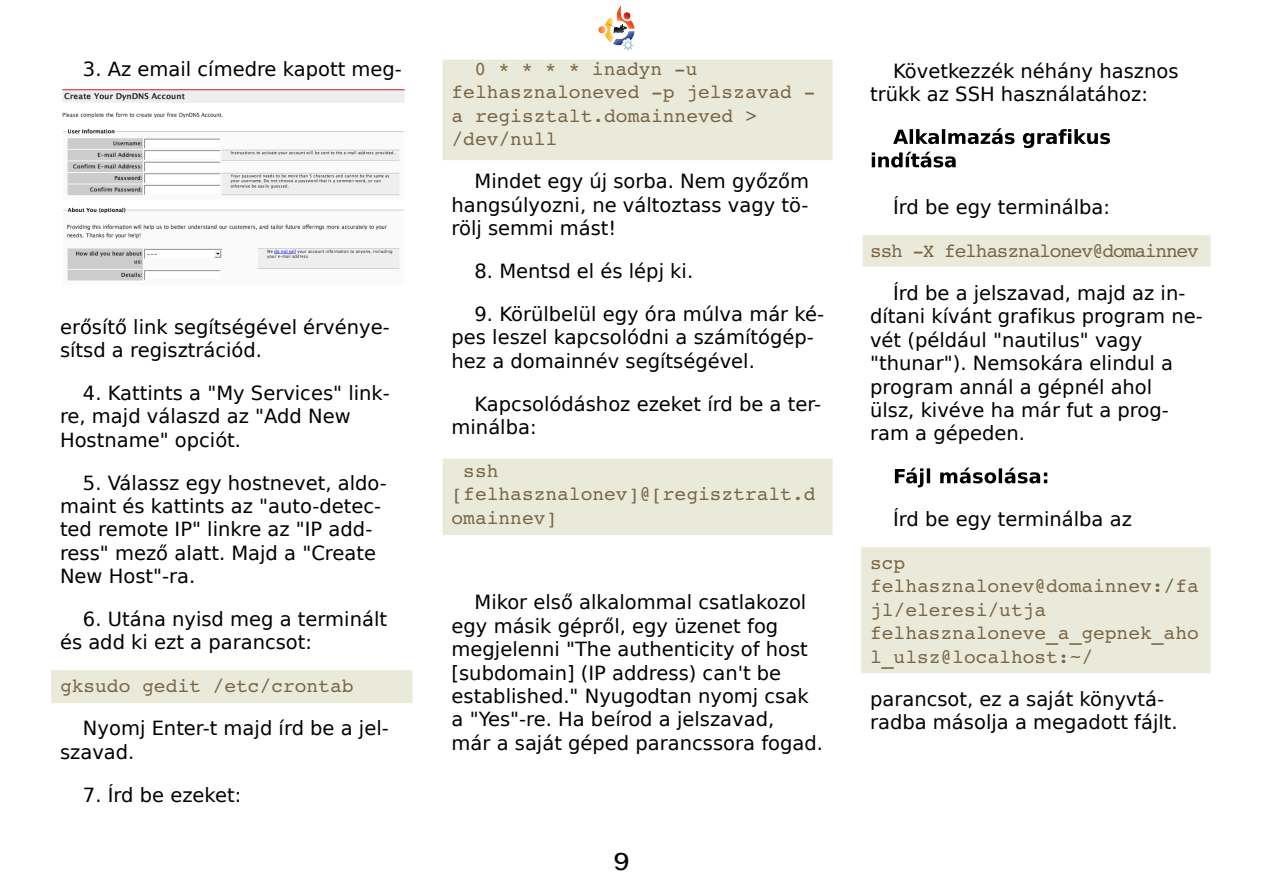
<style>
.page{position:relative;width:1263px;height:893px;background:#fff}
.page>*{position:absolute;margin:0;border:0;box-sizing:border-box;transform-origin:0 0}
.t1{font:700 24px "Garuda";color:#000}
.t2{font:19.5px/23.4px "DejaVu Sans";color:#000}
.t3{font:19.5px/23.4px "Courier 10 Pitch BT";color:#796646}
.t4{font:19.5px "Courier 10 Pitch BT";letter-spacing:-.06em;color:#796646}
</style>
<div class="page">
<img style="left:598px;top:5px;width:37px;height:46px">
<div style="left:861px;top:547px;width:349px;height:126px;background:#eaeada"></div>
<div style="left:862px;top:235px;width:348px;height:32px;background:#eaeada"></div>
<div style="left:442px;top:459px;width:390px;height:76px;background:#eaeada"></div>
<div style="left:442px;top:60px;width:390px;height:100px;background:#eaeada"></div>
<div style="left:51px;top:670px;width:361px;height:33px;background:#eaeada"></div>
<img style="left:62px;top:89px;width:343px;height:192px">
<svg style="left:893px;top:130px;width:15px;height:14px"></svg>
<hr style="left:910px;top:129px;width:3px;height:15px;background:#000">
<svg style="left:916px;top:129px;width:23px;height:15px"></svg>
<hr style="left:942px;top:129px;width:3px;height:15px;background:#000">
<svg style="left:948px;top:128px;width:66px;height:16px"></svg>
<svg style="left:1023px;top:129px;width:87px;height:19px"></svg>
<svg style="left:872px;top:152px;width:84px;height:16px"></svg>
<svg style="left:895px;top:468px;width:28px;height:19px"></svg>
<hr style="left:927px;top:468px;width:3px;height:15px;background:#000">
<svg style="left:940px;top:468px;width:56px;height:15px"></svg>
<hr style="left:999px;top:468px;width:3px;height:15px;background:#000">
<svg style="left:1004px;top:468px;width:43px;height:15px"></svg>
<p class="t2" style="left:83px;top:58px;width:320px">3. Az email címedre kapott meg-</p>
<p class="t2" style="left:60px;top:315px;width:331px">erősítő link segítségével érvénye&shy;sítsd a regisztrációd.</p>
<p class="t2" style="left:60px;top:381px;width:331px;text-indent:23px">4. Kattints a "My Services" link&shy;re, majd válaszd az "Add New<br>Hostname" opciót.</p>
<p class="t2" style="left:60px;top:471px;width:328px;text-indent:23px">5. Válassz egy hostnevet, aldo&shy;maint és kattints az "auto-detec&shy;ted remote IP" linkre az "IP add&shy;ress" mező alatt. Majd a "Create<br>New Host"-ra.</p>
<p class="t2" style="left:60px;top:608px;width:329px;text-indent:23px">6. Utána nyisd meg a terminált és add ki ezt a parancsot:</p>
<p class="t3" style="left:60px;top:675px;width:295px">gksudo gedit /etc/crontab</p>
<p class="t2" style="left:60px;top:717px;width:330px;text-indent:23px">Nyomj Enter-t majd írd be a jel&shy;szavad.</p>
<p class="t2" style="left:83px;top:783px;width:160px">7. Írd be ezeket:</p>
<p class="t3" style="left:452px;top:58px;width:365px;text-indent:23px">0 * * * * inadyn -u felhasznaloneved -p jelszavad - a regisztalt.domainneved &gt; /dev/null</p>
<p class="t2" style="left:452px;top:170px;width:359px;text-align:justify;text-indent:23px">Mindet egy új sorba. Nem győzőm hangsúlyozni, ne változtass vagy tö&shy;rölj semmi mást!</p>
<p class="t2" style="left:474px;top:259px;width:220px">8. Mentsd el és lépj ki.</p>
<p class="t2" style="left:452px;top:302px;width:374px;text-indent:23px">9. Körülbelül egy óra múlva már ké&shy;pes leszel kapcsolódni a számítógép&shy;hez a domainnév segítségével.</p>
<p class="t2" style="left:452px;top:392px;width:371px;text-indent:23px">Kapcsolódáshoz ezeket írd be a ter&shy;minálba:</p>
<p class="t3" style="left:452px;top:460px;width:365px;text-indent:12px">ssh [felhasznalonev]@[regisztralt.d omainnev]</p>
<p class="t2" style="left:452px;top:591px;width:373px;text-indent:23px">Mikor első alkalommal csatlakozol egy másik gépről, egy üzenet fog megjelenni "The authenticity of host [subdomain] (IP address) can't be established." Nyugodtan nyomj csak a "Yes"-re. Ha beírod a jelszavad,<br>már a saját géped parancssora fogad.</p>
<p class="t1" style="left:612px;top:848px;width:18px">9</p>
<p class="t2" style="left:870px;top:59px;width:310px;text-indent:23px">Következzék néhány hasznos trükk az SSH használatához:</p>
<p class="t2" style="left:893px;top:196px;width:219px">Írd be egy terminálba:</p>
<p class="t4" style="left:870px;top:240px;width:330px">ssh -X felhasznalonev@domainnev</p>
<p class="t2" style="left:870px;top:281px;width:334px;text-indent:23px">Írd be a jelszavad, majd az in&shy;dítani kívánt grafikus program ne&shy;vét (például "nautilus" vagy "thunar"). Nemsokára elindul a program annál a gépnél ahol<br>ülsz, kivéve ha már fut a prog&shy;ram a gépeden.</p>
<p class="t2" style="left:893px;top:508px;width:240px">Írd be egy terminálba az</p>
<p class="t3" style="left:870px;top:552px;width:330px">scp felhasznalonev@domainnev:/fa jl/eleresi/utja felhasznaloneve_a_gepnek_aho l_ulsz@localhost:~/</p>
<p class="t2" style="left:870px;top:687px;width:309px">parancsot, ez a saját könyvtá&shy;radba másolja a megadott fájlt.</p>
</div>
